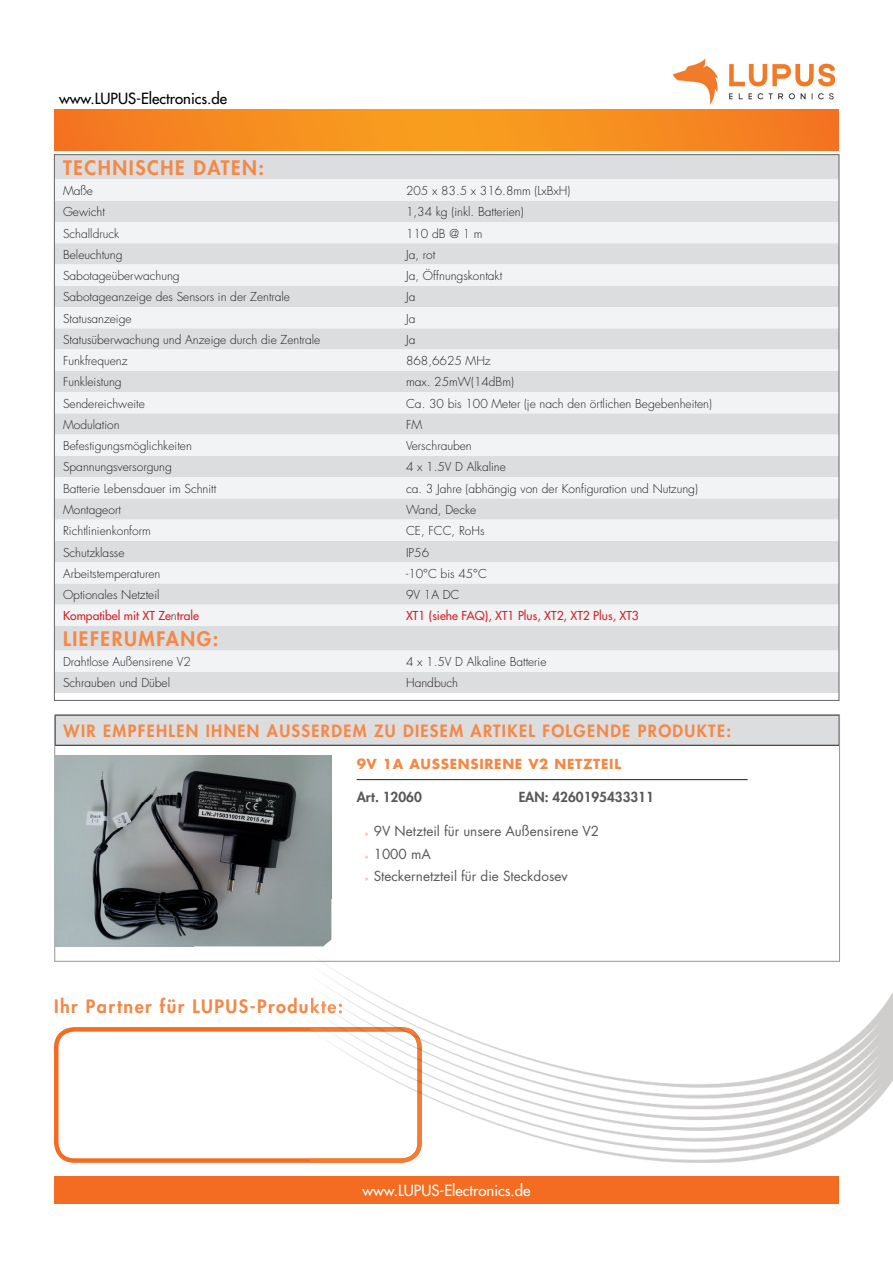
<style>
.page{position:relative;width:893px;height:1263px;background:#fff}
.page>*{position:absolute;margin:0;border:0;box-sizing:border-box;transform-origin:0 0}
.t1{font:800 19.5px "Futura Std";letter-spacing:.08em;color:#f58846}
.t2{font:800 18px "Futura Std";letter-spacing:.08em;color:#f58846}
.t3{font:800 16.5px "Futura Std";letter-spacing:.08em;color:#f58846}
.t4{font:500 15px "Futura Std";color:#fff}
.t5{font:500 15px "Futura Std";color:#000}
.t6{font:13.5px/22.2px "Futura Std";color:#57585a}
.t7{font:700 13.5px "Futura Std";letter-spacing:.05em;color:#f58846}
.t8{font:800 13.5px "Futura Std";color:#57585a}
.t9{font:300 12px "Futura Std";color:#231f20}
.t10{font:500 12px "Futura Std";color:#d1232a}
.s1{font-weight:300;color:#231f20}
.s2{font-family:"Myriad Pro";font-size:7.5px;color:#f58846}
</style>
<div class="page">
<img style="left:672px;top:58px;width:164px;height:47px">
<svg style="left:54px;top:109px;width:785px;height:41px;background:#f58b20"></svg>
<div style="left:54px;top:1176px;width:785px;height:27px;background:#f36c21"></div>
<svg style="left:54px;top:1027px;width:256px;height:136px"></svg>
<img style="left:310px;top:961px;width:583px;height:202px">
<img style="left:310px;top:1027px;width:112px;height:136px">
<img style="left:310px;top:997px;width:32px;height:16px">
<div style="left:56px;top:156px;width:781px;height:537px;background:#dcdddf"></div>
<svg style="left:56px;top:179px;width:781px;height:493px;fill:#f2f3f4"></svg>
<div style="left:55px;top:715px;width:784px;height:30px;background:#dcdddf"></div>
<hr style="left:55px;top:745px;width:784px;height:1px;background:#231f20">
<hr style="left:357px;top:779px;width:391px;height:1px;background:#231f20">
<img style="left:55px;top:755px;width:276px;height:191px">
<p class="t5" style="left:59px;top:90px;width:170px">www.LUPUS-Electronics.de</p>
<h1 class="t1" style="left:63px;top:156px;width:203px">TECHNISCHE DATEN:</h1>
<p class="t9" style="left:63px;top:183px;width:32px">Maße</p>
<p class="t9" style="left:406px;top:183px;width:166px">205 x 83.5 x 316.8mm (LxBxH)</p>
<p class="t9" style="left:63px;top:205px;width:43px">Gewicht</p>
<p class="t9" style="left:406px;top:205px;width:119px">1,34 kg (inkl. Batterien)</p>
<p class="t9" style="left:63px;top:226px;width:58px">Schalldruck</p>
<p class="t9" style="left:406px;top:226px;width:78px">110 dB @ 1 m</p>
<p class="t9" style="left:63px;top:247px;width:61px">Beleuchtung</p>
<p class="t9" style="left:406px;top:247px;width:31px">Ja, rot</p>
<p class="t9" style="left:63px;top:268px;width:118px">Sabotageüberwachung</p>
<p class="t9" style="left:406px;top:268px;width:98px">Ja, Öffnungskontakt</p>
<p class="t9" style="left:63px;top:290px;width:229px">Sabotageanzeige des Sensors in der Zentrale</p>
<p class="t9" style="left:406px;top:290px;width:11px">Ja</p>
<p class="t9" style="left:63px;top:311px;width:70px">Statusanzeige</p>
<p class="t9" style="left:406px;top:311px;width:11px">Ja</p>
<p class="t9" style="left:63px;top:332px;width:259px">Statusüberwachung und Anzeige durch die Zentrale</p>
<p class="t9" style="left:406px;top:332px;width:11px">Ja</p>
<p class="t9" style="left:63px;top:353px;width:66px">Funkfrequenz</p>
<p class="t9" style="left:406px;top:353px;width:86px">868,6625 MHz</p>
<p class="t9" style="left:63px;top:375px;width:60px">Funkleistung</p>
<p class="t9" style="left:406px;top:375px;width:109px">max. 25mW(14dBm)</p>
<p class="t9" style="left:63px;top:396px;width:83px">Sendereichweite</p>
<p class="t9" style="left:406px;top:396px;width:307px">Ca. 30 bis 100 Meter (je nach den örtlichen Begebenheiten)</p>
<p class="t9" style="left:63px;top:417px;width:58px">Modulation</p>
<p class="t9" style="left:406px;top:417px;width:18px">FM</p>
<p class="t9" style="left:63px;top:439px;width:130px">Befestigungsmöglichkeiten</p>
<p class="t9" style="left:406px;top:439px;width:67px">Verschrauben</p>
<p class="t9" style="left:63px;top:460px;width:110px">Spannungsversorgung</p>
<p class="t9" style="left:406px;top:460px;width:101px">4 x 1.5V D Alkaline</p>
<p class="t9" style="left:63px;top:481px;width:155px">Batterie Lebensdauer im Schnitt</p>
<p class="t9" style="left:406px;top:481px;width:293px">ca. 3 Jahre (abhängig von der Konfiguration und Nutzung)</p>
<p class="t9" style="left:63px;top:502px;width:60px">Montageort</p>
<p class="t9" style="left:406px;top:502px;width:72px">Wand, Decke</p>
<p class="t9" style="left:63px;top:524px;width:89px">Richtlinienkonform</p>
<p class="t9" style="left:406px;top:524px;width:80px">CE, FCC, RoHs</p>
<p class="t9" style="left:63px;top:545px;width:63px">Schutzklasse</p>
<p class="t9" style="left:406px;top:545px;width:25px">IP56</p>
<p class="t9" style="left:63px;top:566px;width:99px">Arbeitstemperaturen</p>
<p class="t9" style="left:406px;top:566px;width:82px">-10°C bis 45°C</p>
<p class="t9" style="left:63px;top:587px;width:98px">Optionales Netzteil</p>
<p class="t9" style="left:406px;top:587px;width:55px">9V 1A DC</p>
<p class="t10" style="left:63px;top:608px;width:138px">Kompatibel mit XT Ze<span class="s1">n</span>trale</p>
<p class="t10" style="left:406px;top:608px;width:234px">XT1 (siehe FAQ), XT1 Plus, XT2, XT2 Plus, XT3</p>
<h1 class="t1" style="left:63px;top:627px;width:157px">LIEFERUMFANG:</h1>
<p class="t9" style="left:63px;top:654px;width:129px">Drahtlose Außensirene V2</p>
<p class="t9" style="left:406px;top:654px;width:142px">4 x 1.5V D Alkaline Batterie</p>
<p class="t9" style="left:63px;top:676px;width:108px">Schrauben und Dübel</p>
<p class="t9" style="left:406px;top:676px;width:53px">Handbuch</p>
<h3 class="t3" style="left:64px;top:720px;width:669px">WIR EMPFEHLEN IHNEN AUSSERDEM ZU DIESEM ARTIKEL FOLGENDE PRODUKTE:</h3>
<p class="t7" style="left:357px;top:754px;width:266px">9V 1A AUSSENSIRENE V2 NETZTEIL</p>
<p class="t8" style="left:357px;top:789px;width:67px">Art. 12060</p>
<p class="t8" style="left:519px;top:789px;width:137px">EAN: 4260195433311</p>
<p class="t6" style="left:365px;top:820px;width:236px"><span class="s2">»</span> 9V Netzteil für unsere Außensirene V2 <span class="s2">»</span> 1000 mA<br><span class="s2">»</span> Steckernetzteil für die Steckdosev</p>
<h2 class="t2" style="left:54px;top:995px;width:290px">Ihr Partner für LUPUS-Produkte:</h2>
<p class="t4" style="left:362px;top:1181px;width:170px">www.LUPUS-Electronics.de</p>
</div>
